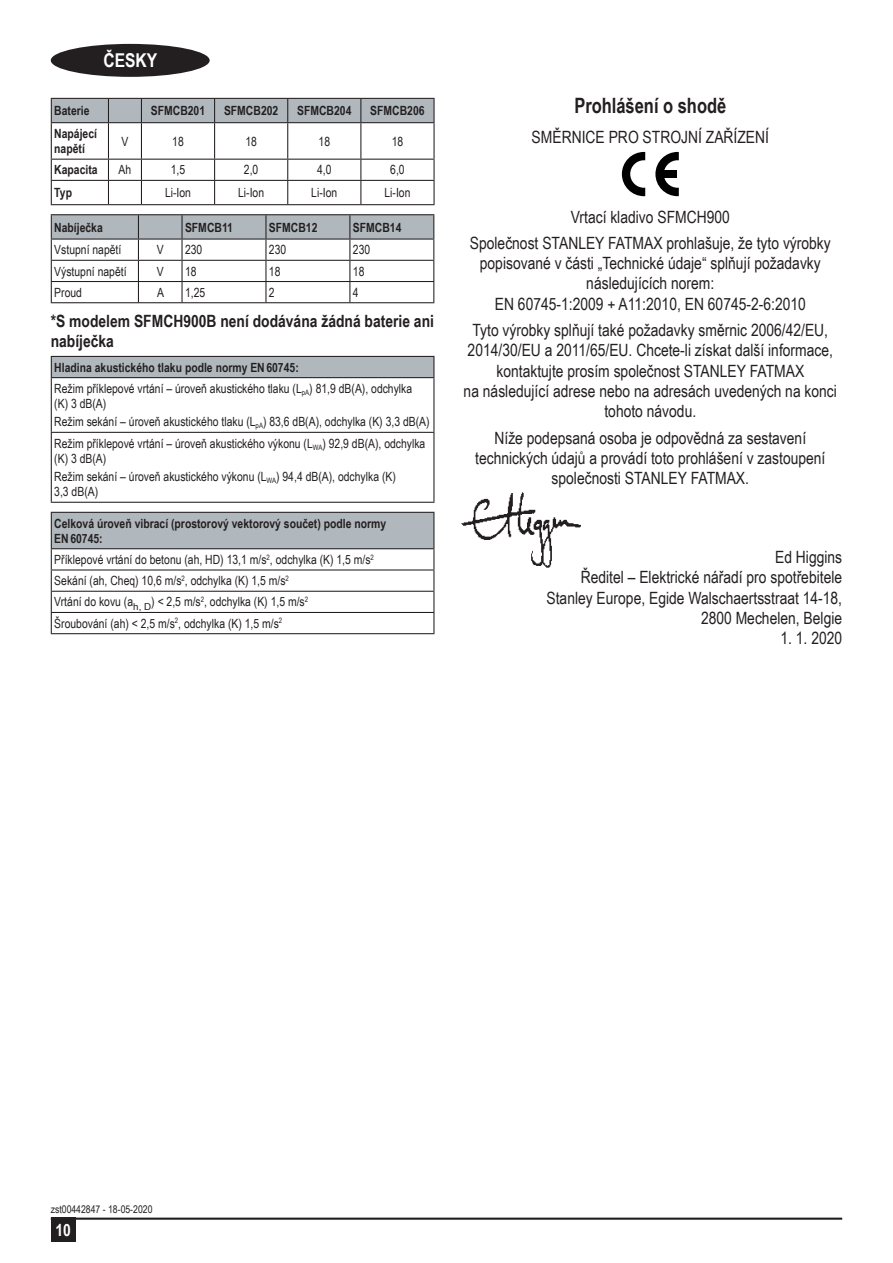
<style>
.page{position:relative;width:893px;height:1263px;background:#fff}
.page>*{position:absolute;margin:0;border:0;box-sizing:border-box;transform-origin:0 0}
.t1{font:700 21.15px "Arial Narrow";color:#231f20;scale:.95 1}
.t2{font:700 19.05px "Arial Narrow";color:#fff}
.t3{font:16.95px/20.2px "Arial Narrow";color:#231f20;text-align:center}
.t4{font:700 16.95px/20.2px "Arial Narrow";color:#231f20}
.t5{font:700 16.95px "Arial Narrow";color:#fff}
.t6{font:12.75px/21.3px "Arial Narrow";color:#231f20}
.t7{font:700 12.75px/15.3px "Arial Narrow";color:#231f20}
.t8{font:10.65px "Arial Narrow";color:#231f20}
.s1{font-weight:700}
</style>
<div class="page">
<div style="left:51px;top:44px;width:159px;height:33px;background:#231f20;border-radius:50%"></div>
<div style="left:51px;top:1217px;width:24px;height:25px;background:#231f20"></div>
<hr style="left:51px;top:1217px;width:791px;height:3px;background:#231f20">
<hr style="left:51px;top:98px;width:384px;height:1px;background:#231f20">
<hr style="left:51px;top:122px;width:384px;height:1px;background:#231f20">
<hr style="left:51px;top:159px;width:384px;height:1px;background:#231f20">
<hr style="left:51px;top:180px;width:384px;height:1px;background:#231f20">
<hr style="left:51px;top:204px;width:384px;height:1px;background:#231f20">
<hr style="left:51px;top:123px;width:1px;height:36px;background:#231f20">
<svg style="left:51px;top:160px;width:1px;height:44px"></svg>
<svg style="left:51px;top:98px;width:383px;height:25px;background:#a5abb0"></svg>
<hr style="left:433px;top:99px;width:2px;height:23px;background:#231f20">
<hr style="left:108px;top:123px;width:1px;height:36px;background:#231f20">
<hr style="left:141px;top:123px;width:1px;height:36px;background:#231f20">
<hr style="left:214px;top:123px;width:1px;height:36px;background:#231f20">
<hr style="left:287px;top:123px;width:1px;height:36px;background:#231f20">
<hr style="left:360px;top:123px;width:1px;height:36px;background:#231f20">
<hr style="left:433px;top:123px;width:2px;height:36px;background:#231f20">
<hr style="left:433px;top:160px;width:2px;height:20px;background:#231f20">
<svg style="left:108px;top:160px;width:1px;height:44px"></svg>
<svg style="left:141px;top:160px;width:1px;height:44px"></svg>
<svg style="left:214px;top:160px;width:1px;height:44px"></svg>
<svg style="left:287px;top:160px;width:1px;height:44px"></svg>
<svg style="left:360px;top:160px;width:1px;height:44px"></svg>
<hr style="left:433px;top:181px;width:2px;height:23px;background:#231f20">
<hr style="left:51px;top:214px;width:383px;height:1px;background:#231f20">
<hr style="left:51px;top:302px;width:383px;height:1px;background:#231f20">
<svg style="left:51px;top:215px;width:383px;height:87px"></svg>
<div style="left:51px;top:356px;width:383px;height:22px;background:#b1b8bd"></div>
<hr style="left:51px;top:356px;width:383px;height:1px;background:#231f20">
<hr style="left:51px;top:377px;width:383px;height:1px;background:#231f20">
<hr style="left:51px;top:432px;width:383px;height:1px;background:#231f20">
<hr style="left:51px;top:502px;width:383px;height:1px;background:#231f20">
<svg style="left:51px;top:357px;width:1px;height:20px"></svg>
<hr style="left:51px;top:378px;width:1px;height:54px;background:#231f20">
<hr style="left:51px;top:433px;width:1px;height:69px;background:#231f20">
<svg style="left:433px;top:357px;width:1px;height:20px"></svg>
<hr style="left:433px;top:378px;width:1px;height:54px;background:#231f20">
<hr style="left:433px;top:433px;width:1px;height:69px;background:#231f20">
<div style="left:51px;top:512px;width:383px;height:37px;background:#b1b8bd"></div>
<hr style="left:51px;top:512px;width:383px;height:1px;background:#231f20">
<hr style="left:51px;top:548px;width:383px;height:1px;background:#231f20">
<hr style="left:51px;top:569px;width:383px;height:1px;background:#231f20">
<hr style="left:51px;top:591px;width:383px;height:1px;background:#231f20">
<hr style="left:51px;top:612px;width:383px;height:1px;background:#231f20">
<hr style="left:51px;top:633px;width:383px;height:1px;background:#231f20">
<hr style="left:51px;top:513px;width:1px;height:35px;background:#231f20">
<svg style="left:51px;top:549px;width:1px;height:84px"></svg>
<hr style="left:433px;top:513px;width:1px;height:35px;background:#231f20">
<svg style="left:433px;top:549px;width:1px;height:84px"></svg>
<svg style="left:622px;top:152px;width:23px;height:44px"></svg>
<svg style="left:655px;top:152px;width:24px;height:44px"></svg>
<div style="left:662px;top:170px;width:15px;height:8px;background:#000"></div>
<img style="left:461px;top:492px;width:120px;height:76px">
<p class="t2" style="left:103px;top:46px;width:55px">ČESKY</p>
<p class="t7" style="left:54px;top:104px;width:37px">Baterie</p>
<p class="t7" style="left:151px;top:104px;width:56px">SFMCB201</p>
<p class="t7" style="left:224px;top:104px;width:56px">SFMCB202</p>
<p class="t7" style="left:297px;top:104px;width:56px">SFMCB204</p>
<p class="t7" style="left:370px;top:104px;width:56px">SFMCB206</p>
<p class="t7" style="left:54px;top:127px;width:44px">Napájecí napětí</p>
<p class="t6" style="left:121px;top:132px;width:8px">V</p>
<p class="t6" style="left:172px;top:132px;width:13px">18</p>
<p class="t6" style="left:245px;top:132px;width:13px">18</p>
<p class="t6" style="left:319px;top:132px;width:13px">18</p>
<p class="t6" style="left:392px;top:132px;width:13px">18</p>
<p class="t7" style="left:54px;top:163px;width:45px">Kapacita</p>
<p class="t6" style="left:119px;top:160px;width:14px">Ah</p>
<p class="t6" style="left:171px;top:160px;width:16px">1,5</p>
<p class="t6" style="left:244px;top:160px;width:16px">2,0</p>
<p class="t6" style="left:317px;top:160px;width:16px">4,0</p>
<p class="t6" style="left:390px;top:160px;width:16px">6,0</p>
<p class="t7" style="left:54px;top:186px;width:19px">Typ</p>
<p class="t6" style="left:165px;top:183px;width:28px">Li-Ion</p>
<p class="t6" style="left:238px;top:183px;width:28px">Li-Ion</p>
<p class="t6" style="left:311px;top:183px;width:28px">Li-Ion</p>
<p class="t6" style="left:384px;top:183px;width:28px">Li-Ion</p>
<p class="t7" style="left:54px;top:221px;width:50px">Nabíječka</p>
<p class="t7" style="left:185px;top:221px;width:49px">SFMCB11</p>
<p class="t7" style="left:269px;top:221px;width:50px">SFMCB12</p>
<p class="t7" style="left:353px;top:221px;width:50px">SFMCB14</p>
<p class="t6" style="left:54px;top:240px;width:69px">Vstupní napětí</p>
<p class="t6" style="left:157px;top:240px;width:8px">V</p>
<p class="t6" style="left:185px;top:240px;width:19px">230</p>
<p class="t6" style="left:269px;top:240px;width:19px">230</p>
<p class="t6" style="left:353px;top:240px;width:19px">230</p>
<p class="t6" style="left:54px;top:262px;width:74px">Výstupní napětí</p>
<p class="t6" style="left:157px;top:262px;width:8px">V</p>
<p class="t6" style="left:185px;top:262px;width:13px">18</p>
<p class="t6" style="left:269px;top:262px;width:13px">18</p>
<p class="t6" style="left:353px;top:262px;width:13px">18</p>
<p class="t6" style="left:54px;top:283px;width:29px">Proud</p>
<p class="t6" style="left:157px;top:283px;width:8px">A</p>
<p class="t6" style="left:185px;top:283px;width:22px">1,25</p>
<p class="t6" style="left:269px;top:283px;width:7px">2</p>
<p class="t6" style="left:353px;top:283px;width:7px">4</p>
<p class="t4" style="left:51px;top:312px;width:385px">*S modelem SFMCH900B není dodávána žádná baterie ani nabíječka</p>
<p class="t6" style="left:54px;top:358px;width:359px"><span class="s1">Hladina akustického tlaku podle normy EN 60745:<br></span>Režim příklepové vrtání – úroveň akustického tlaku (L<sub>pA</sub>) 81,9 dB(A), odchylka</p>
<p class="t6" style="left:54px;top:396px;width:377px;line-height:18.3px">(K) 3 dB(A)<br>Režim sekání – úroveň akustického tlaku (L<sub>pA</sub>) 83,6 dB(A), odchylka (K) 3,3 dB(A)</p>
<p class="t6" style="left:54px;top:437px;width:373px;line-height:15.3px">Režim příklepové vrtání – úroveň akustického výkonu (L<sub>WA</sub>) 92,9 dB(A), odchylka (K) 3 dB(A)</p>
<p class="t6" style="left:54px;top:470px;width:343px;line-height:15.3px">Režim sekání – úroveň akustického výkonu (L<sub>WA</sub>) 94,4 dB(A), odchylka (K)<br>3,3 dB(A)</p>
<p class="t7" style="left:54px;top:517px;width:333px">Celková úroveň vibrací (prostorový vektorový součet) podle normy<br>EN 60745:</p>
<p class="t6" style="left:54px;top:550px;width:321px">Příklepové vrtání do betonu (ah, HD) 13,1 m/s<sup>2</sup>, odchylka (K) 1,5 m/s<sup>2<br></sup>Sekání (ah, Cheq) 10,6 m/s<sup>2</sup>, odchylka (K) 1,5 m/s<sup>2<br></sup>Vrtání do kovu (a<sub>h,</sub> <sub>D</sub>) &lt; 2,5 m/s<sup>2</sup>, odchylka (K) 1,5 m/s<sup>2<br></sup>Šroubování (ah) &lt; 2,5 m/s<sup>2</sup>, odchylka (K) 1,5 m/s<sup>2</sup></p>
<p class="t1" style="left:574px;top:98px;width:161px">Prohlášení o shodě</p>
<p class="t3" style="left:532px;top:128px;width:239px">SMĚRNICE PRO STROJNÍ ZAŘÍZENÍ</p>
<p class="t3" style="left:470px;top:205px;width:362px;line-height:26.2px">Vrtací kladivo SFMCH900<br>Společnost STANLEY FATMAX prohlašuje, že tyto výrobky</p>
<p class="t3" style="left:480px;top:255px;width:342px">popisované v části „Technické údaje“ splňují požadavky následujících norem:<br>EN 60745-1:2009 + A11:2010, EN 60745-2-6:2010</p>
<p class="t3" style="left:464px;top:321px;width:375px">Tyto výrobky splňují také požadavky směrnic 2006/42/EU, 2014/30/EU a 2011/65/EU. Chcete-li získat další informace, kontaktujte prosím společnost STANLEY FATMAX<br>na následující adrese nebo na adresách uvedených na konci tohoto návodu.</p>
<p class="t3" style="left:475px;top:429px;width:352px">Níže podepsaná osoba je odpovědná za sestavení technických údajů a provádí toto prohlášení v zastoupení společnosti STANLEY FATMAX.</p>
<p class="t3" style="left:546px;top:549px;width:297px;text-align:right">Ed Higgins<br>Ředitel – Elektrické nářadí pro spotřebitele<br>Stanley Europe, Egide Walschaertsstraat 14-18,<br>2800 Mechelen, Belgie</p>
<p class="t3" style="left:780px;top:630px;width:63px">1. 1. 2020</p>
<p class="t8" style="left:51px;top:1205px;width:103px">zst00442847 - 18-05-2020</p>
<p class="t5" style="left:55px;top:1224px;width:17px">10</p>
</div>
